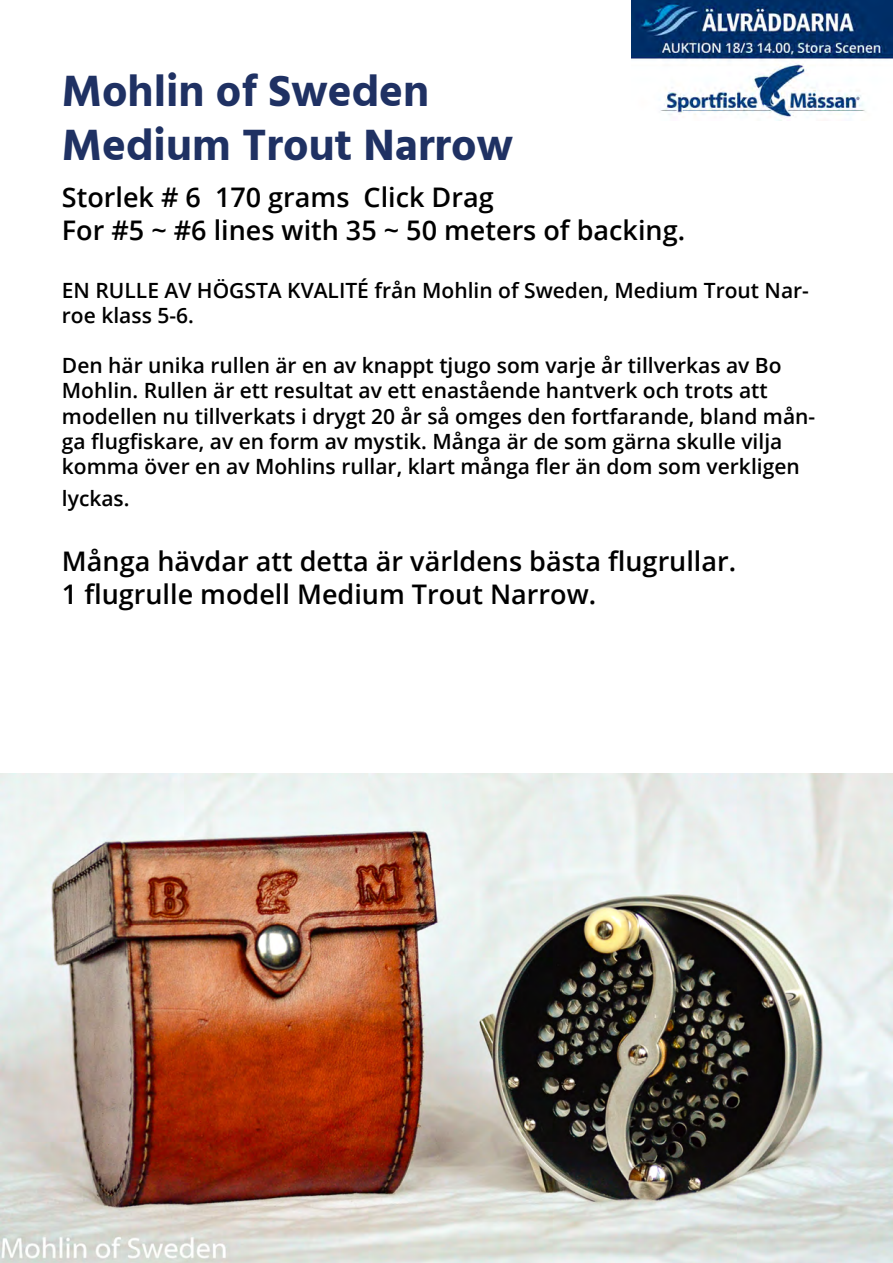
<style>
.page{position:relative;width:893px;height:1263px;background:#fff}
.page>*{position:absolute;margin:0;border:0;box-sizing:border-box;transform-origin:0 0}
.t1{font:700 45px/54px "Hind Madurai";color:#1f3163}
.t2{font:600 27px/32.4px "Open Sans";color:#000}
.t3{font:600 21px/25.2px "Open Sans";color:#000}
</style>
<div class="page">
<img style="left:632px;top:0;width:261px;height:120px">
<img style="left:0;top:773px;width:893px;height:490px">
<p class="t1" style="left:62px;top:66px;width:453px">Mohlin of Sweden<br>Medium Trout Narrow</p>
<p class="t2" style="left:62px;top:181px;width:433px">Storlek # 6 170 grams Click Drag</p>
<p class="t2" style="left:62px;top:213px;width:625px">For #5 ~ #6 lines with 35 ~ 50 meters of backing.</p>
<p class="t3" style="left:62px;top:277px;width:748px">EN RULLE AV HÖGSTA KVALITÉ från Mohlin of Sweden, Medium Trout Nar&shy;roe klass 5-6.</p>
<p class="t3" style="left:62px;top:352px;width:755px">Den här unika rullen är en av knappt tjugo som varje år tillverkas av Bo Mohlin. Rullen är ett resultat av ett enastående hantverk och trots att modellen nu tillverkats i drygt 20 år så omges den fortfarande, bland mån&shy;ga flugfiskare, av en form av mystik. Många är de som gärna skulle vilja komma över en av Mohlins rullar, klart många fler än dom som verkligen</p>
<p class="t3" style="left:62px;top:486px;width:69px">lyckas.</p>
<p class="t2" style="left:62px;top:545px;width:676px">Många hävdar att detta är världens bästa flugrullar.<br>1 flugrulle modell Medium Trout Narrow.</p>
</div>
